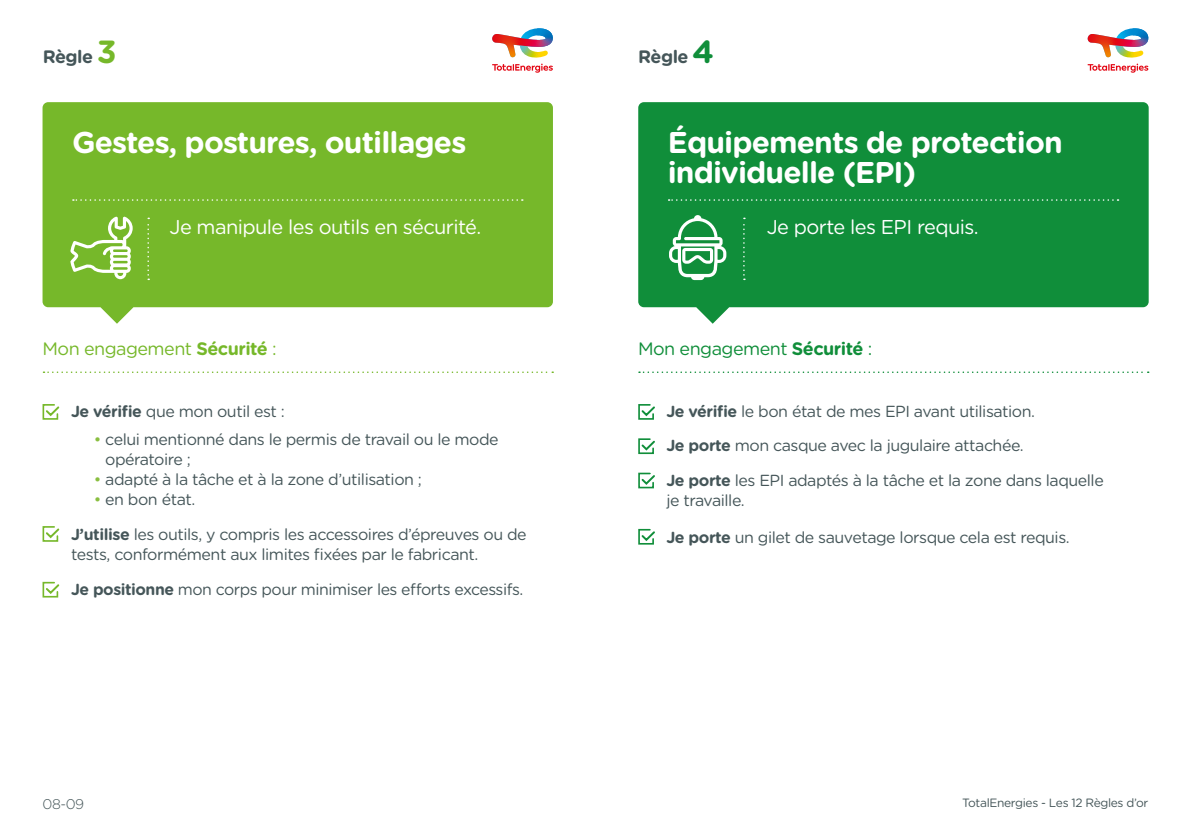
<style>
.page{position:relative;width:1191px;height:840px;background:#fff}
.page>*{position:absolute;margin:0;border:0;box-sizing:border-box;transform-origin:0 0}
.t1{font:700 30px/30px "Gotham Rounded";letter-spacing:-.03em;color:#fff}
.t2{font:20px "Gotham Rounded";letter-spacing:-.03em;color:#fff}
.t3{font:18px "Gotham Rounded";letter-spacing:-.03em;color:#76b82a}
.t4{font:18px "Gotham Rounded";letter-spacing:-.03em;color:#108e3a}
.t5{font:700 18px "Gotham Rounded";letter-spacing:-.03em;color:#455659}
.t6{font:16px/34.6px "Gotham Rounded";letter-spacing:-.03em;color:#455659}
.t7{font:300 14px "Gotham Rounded";color:#455659}
.t8{font:12px "Gotham Rounded";letter-spacing:-.03em;color:#455659}
.s1{font-size:32px;color:#76b82a}
.s2{font-size:32px;color:#108e3a}
.s3{font-weight:700}
.s4{color:#89be3f}
</style>
<div class="page">
<svg style="left:43px;top:102px;width:510px;height:221px;background:#80bd39"></svg>
<svg style="left:42px;top:404px;width:18px;height:16px"></svg>
<svg style="left:42px;top:526px;width:18px;height:16px"></svg>
<svg style="left:42px;top:581px;width:18px;height:17px"></svg>
<svg style="left:73px;top:199px;width:450px;height:2px"></svg>
<svg style="left:147px;top:217px;width:2px;height:63px"></svg>
<svg style="left:70px;top:216px;width:63px;height:63px"></svg>
<svg style="left:638px;top:102px;width:510px;height:221px;background:#219648"></svg>
<svg style="left:638px;top:404px;width:17px;height:16px"></svg>
<svg style="left:638px;top:438px;width:17px;height:16px"></svg>
<svg style="left:638px;top:472px;width:17px;height:17px"></svg>
<svg style="left:638px;top:528px;width:17px;height:17px"></svg>
<svg style="left:668px;top:199px;width:450px;height:2px"></svg>
<svg style="left:743px;top:217px;width:2px;height:63px"></svg>
<svg style="left:669px;top:215px;width:57px;height:65px"></svg>
<svg style="left:1087px;top:64px;width:61px;height:9px"></svg>
<svg style="left:1087px;top:28px;width:61px;height:30px"></svg>
<svg style="left:492px;top:64px;width:61px;height:9px"></svg>
<svg style="left:492px;top:28px;width:61px;height:30px"></svg>
<svg style="left:639px;top:371px;width:509px;height:2px"></svg>
<svg style="left:43px;top:371px;width:510px;height:2px"></svg>
<p class="t5" style="left:43px;top:43px;width:75px">Règle <span class="s1">3</span></p>
<p class="t5" style="left:638px;top:43px;width:77px">Règle <span class="s2">4</span></p>
<h1 class="t1" style="left:72px;top:126px;width:396px">Gestes, postures, outillages</h1>
<p class="t2" style="left:169px;top:213px;width:313px">Je manipule les outils en sécurité.</p>
<h1 class="t1" style="left:668px;top:126px;width:396px">Équipements de protection individuelle (EPI)</h1>
<p class="t2" style="left:766px;top:213px;width:213px">Je porte les EPI requis.</p>
<p class="t3" style="left:43px;top:336px;width:236px">Mon engagement <span class="s3">Sécurité</span> :</p>
<p class="t4" style="left:638px;top:336px;width:236px">Mon engagement <span class="s3">Sécurité</span> :</p>
<p class="t6" style="left:71px;top:393px;width:215px"><span class="s3">Je vérifie</span> que mon outil est :</p>
<p class="t6" style="left:105px;top:428px;width:395px;line-height:20px;text-indent:-11px"><span class="s4">•</span> celui mentionné dans le permis de travail ou le mode opératoire ;</p>
<p class="t6" style="left:94px;top:461px;width:330px"><span class="s4">•</span> adapté à la tâche et à la zone d’utilisation ;</p>
<p class="t6" style="left:71px;top:481px;width:457px;text-indent:23px"><span class="s4">•</span> en bon état.<br><span class="s3">J’utilise</span> les outils, y compris les accessoires d’épreuves ou de</p>
<p class="t6" style="left:71px;top:536px;width:454px">tests, conformément aux limites fixées par le fabricant.<br><span class="s3">Je positionne</span> mon corps pour minimiser les efforts excessifs.</p>
<p class="t6" style="left:666px;top:393px;width:439px"><span class="s3">Je vérifie</span> le bon état de mes EPI avant utilisation.<br><span class="s3">Je porte</span> mon casque avec la jugulaire attachée.<br><span class="s3">Je porte</span> les EPI adaptés à la tâche et la zone dans laquelle</p>
<p class="t6" style="left:666px;top:482px;width:80px">je travaille.</p>
<p class="t6" style="left:666px;top:518px;width:405px"><span class="s3">Je porte</span> un gilet de sauvetage lorsque cela est requis.</p>
<p class="t7" style="left:43px;top:793px;width:43px">08-09</p>
<p class="t8" style="left:962px;top:794px;width:188px">TotalEnergies - Les 12 Règles d’or</p>
</div>
